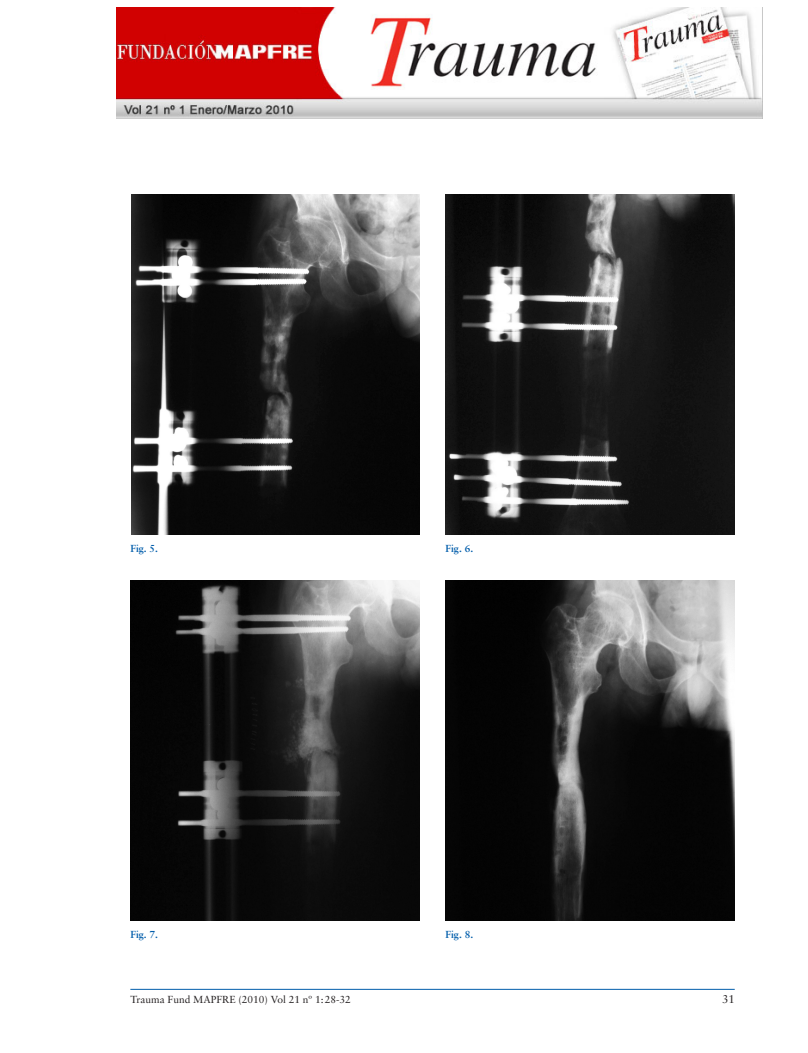
<style>
.page{position:relative;width:808px;height:1053px;background:#fff}
.page>*{position:absolute;margin:0;border:0;box-sizing:border-box;transform-origin:0 0}
.t1{font:11.38px "Sabon";color:#231f20}
.t2{font:10.25px "Sabon";color:#231f20}
.t3{font:700 10.25px "Sabon";color:#015dab}
</style>
<div class="page">
<img style="left:116px;top:7px;width:647px;height:112px">
<img style="left:131px;top:194px;width:289px;height:340px">
<img style="left:446px;top:194px;width:289px;height:341px">
<img style="left:131px;top:580px;width:289px;height:340px">
<img style="left:445px;top:580px;width:290px;height:340px">
<hr style="left:130px;top:988px;width:605px;height:1px;background:#015dab">
<p class="t3" style="left:130px;top:544px;width:29px">Fig. 5.</p>
<p class="t3" style="left:445px;top:544px;width:29px">Fig. 6.</p>
<p class="t3" style="left:130px;top:929px;width:29px">Fig. 7.</p>
<p class="t3" style="left:445px;top:930px;width:29px">Fig. 8.</p>
<p class="t2" style="left:130px;top:995px;width:222px">Trauma Fund MAPFRE (2010) Vol 21 nº 1:28-32</p>
<p class="t1" style="left:722px;top:994px;width:14px">31</p>
</div>
